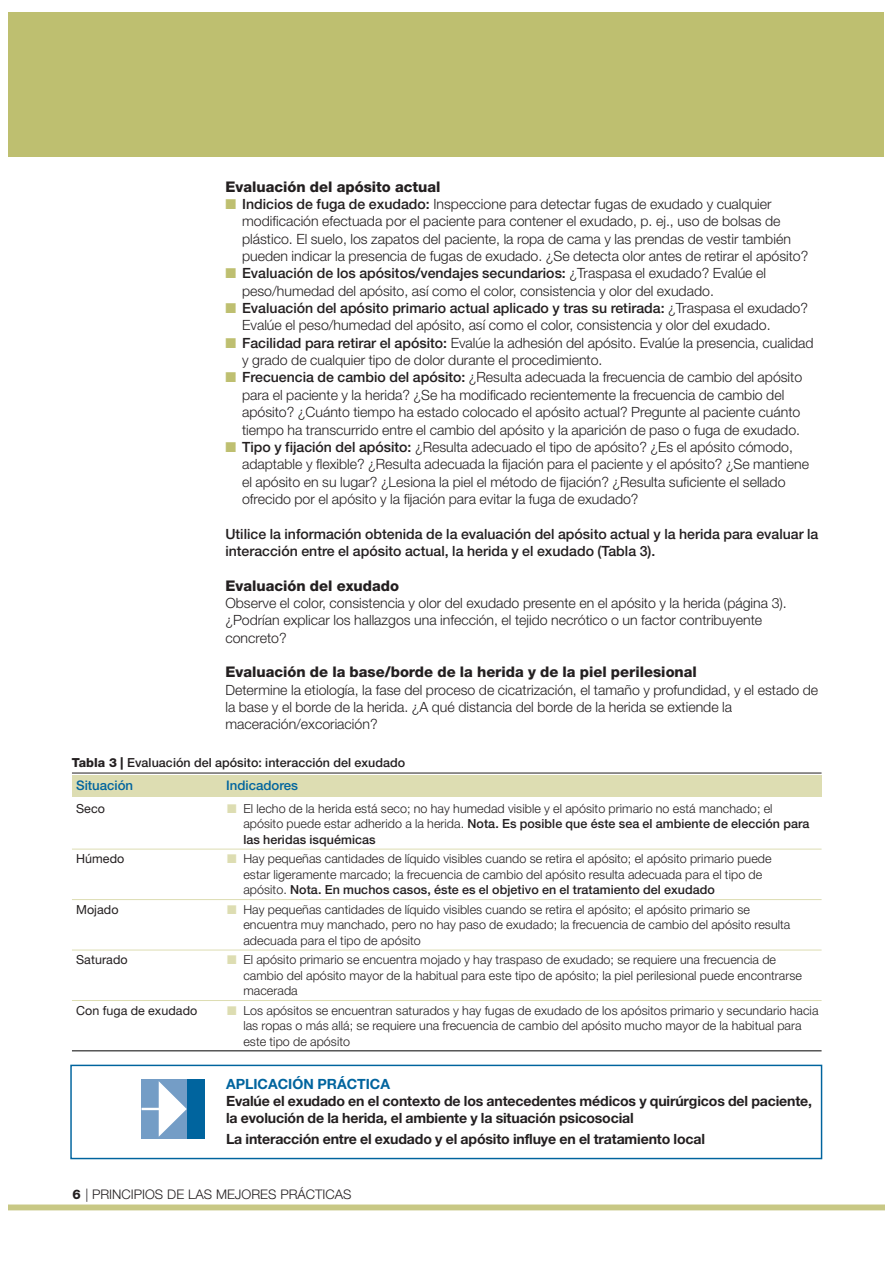
<style>
.page{position:relative;width:893px;height:1263px;background:#fff}
.page>*{position:absolute;margin:0;border:0;box-sizing:border-box;transform-origin:0 0}
.t1{font:800 14.7px "Helvetica Neue";color:#231f20}
.t2{font:300 14.1px/17.4px "Helvetica Neue";color:#231f20}
.t3{font:700 14.1px/17px "Helvetica Neue";letter-spacing:-.01em;color:#231f20}
.t4{font:500 14.1px/17.4px "Helvetica Neue";color:#231f20}
.t5{font:700 14.1px "Helvetica Neue";color:#00649e}
.t6{font:300 13.2px "Helvetica Neue";color:#231f20}
.t7{font:500 13.2px "Helvetica Neue";color:#00649e}
.t8{font:300 12.45px/15.5px "Helvetica Neue";letter-spacing:.005em;color:#231f20}
.t9{font:500 12.45px "Helvetica Neue";letter-spacing:.005em;color:#231f20}
.t10{font:12.45px "Helvetica Neue";letter-spacing:.005em;color:#231f20}
.s1{color:#bebf70}
.s2{font-weight:500}
.s3{font-weight:800}
.s4{color:#ddddb2}
</style>
<div class="page">
<div style="left:9px;top:1205px;width:875px;height:5px;background:#c8c885"></div>
<div style="left:9px;top:13px;width:875px;height:144px;background:#bebf70"></div>
<hr style="left:72px;top:773px;width:749px;height:1px;background:#231f20">
<hr style="left:72px;top:849px;width:749px;height:1px;background:#ddddb2">
<hr style="left:72px;top:899px;width:749px;height:1px;background:#ddddb2">
<hr style="left:72px;top:950px;width:749px;height:1px;background:#ddddb2">
<hr style="left:72px;top:1000px;width:749px;height:1px;background:#ddddb2">
<hr style="left:72px;top:1051px;width:749px;height:1px;background:#000">
<div style="left:72px;top:775px;width:749px;height:22px;background:#ddddb2"></div>
<div style="left:70px;top:1065px;width:752px;height:94px;border:1px solid #00649e"></div>
<div style="left:141px;top:1079px;width:63px;height:60px;background:#749dc6"></div>
<svg style="left:159px;top:1081px;width:28px;height:56px"></svg>
<div style="left:187px;top:1079px;width:17px;height:60px;background:#00649e"></div>
<hr style="left:141px;top:1108px;width:42px;height:2px;background:#fff">
<p class="t1" style="left:225px;top:181px;width:217px">Evaluación del apósito actual</p>
<p class="t2" style="left:242px;top:197px;width:567px;text-indent:-17px"><span class="s1">■</span> <span class="s2">Indicios de fuga de exudado:</span> Inspeccione para detectar fugas de exudado y cualquier modificación efectuada por el paciente para contener el exudado, p. ej., uso de bolsas de plástico. El suelo, los zapatos del paciente, la ropa de cama y las prendas de vestir también pueden indicar la presencia de fugas de exudado. ¿Se detecta olor antes de retirar el apósito?</p>
<p class="t2" style="left:242px;top:266px;width:525px;text-indent:-17px"><span class="s1">■</span> <span class="s2">Evaluación de los apósitos/vendajes secundarios:</span> ¿Traspasa el exudado? Evalúe el peso/humedad del apósito, así como el color, consistencia y olor del exudado.</p>
<p class="t2" style="left:242px;top:301px;width:567px;text-indent:-17px"><span class="s1">■</span> <span class="s2">Evaluación del apósito primario actual aplicado y tras su retirada:</span> ¿Traspasa el exudado?<br>Evalúe el peso/humedad del apósito, así como el color, consistencia y olor del exudado.</p>
<p class="t2" style="left:242px;top:335px;width:573px;text-indent:-17px"><span class="s1">■</span> <span class="s2">Facilidad para retirar el apósito:</span> Evalúe la adhesión del apósito. Evalúe la presencia, cualidad y grado de cualquier tipo de dolor durante el procedimiento.</p>
<p class="t2" style="left:242px;top:370px;width:561px;text-indent:-17px"><span class="s1">■</span> <span class="s2">Frecuencia de cambio del apósito:</span> ¿Resulta adecuada la frecuencia de cambio del apósito para el paciente y la herida? ¿Se ha modificado recientemente la frecuencia de cambio del apósito? ¿Cuánto tiempo ha estado colocado el apósito actual? Pregunte al paciente cuánto tiempo ha transcurrido entre el cambio del apósito y la aparición de paso o fuga de exudado.</p>
<p class="t2" style="left:242px;top:439px;width:568px;text-indent:-17px"><span class="s1">■</span> <span class="s2">Tipo y fijación del apósito:</span> ¿Resulta adecuado el tipo de apósito? ¿Es el apósito cómodo, adaptable y flexible? ¿Resulta adecuada la fijación para el paciente y el apósito? ¿Se mantiene el apósito en su lugar? ¿Lesiona la piel el método de fijación? ¿Resulta suficiente el sellado ofrecido por el apósito y la fijación para evitar la fuga de exudado?</p>
<p class="t4" style="left:225px;top:526px;width:594px">Utilice la información obtenida de la evaluación del apósito actual y la herida para evaluar la interacción entre el apósito actual, la herida y el exudado (Tabla 3).</p>
<p class="t1" style="left:225px;top:580px;width:175px">Evaluación del exudado</p>
<p class="t2" style="left:225px;top:596px;width:563px">Observe el color, consistencia y olor del exudado presente en el apósito y la herida (página 3). ¿Podrían explicar los hallazgos una infección, el tejido necrótico o un factor contribuyente concreto?</p>
<p class="t1" style="left:225px;top:667px;width:473px">Evaluación de la base/borde de la herida y de la piel perilesional</p>
<p class="t2" style="left:225px;top:682px;width:594px">Determine la etiología, la fase del proceso de cicatrización, el tamaño y profundidad, y el estado de la base y el borde de la herida. ¿A qué distancia del borde de la herida se extiende la maceración/excoriación?</p>
<p class="t9" style="left:72px;top:758px;width:335px"><span class="s3">Tabla 3 |</span> Evaluación del apósito: interacción del exudado</p>
<p class="t10" style="left:76px;top:804px;width:30px">Seco</p>
<p class="t8" style="left:243px;top:802px;width:567px;text-indent:-16px"><span class="s4">■</span> El lecho de la herida está seco; no hay humedad visible y el apósito primario no está manchado; el apósito puede estar adherido a la herida. <span class="s2">Nota. Es posible que éste sea el ambiente de elección para las heridas isquémicas</span></p>
<p class="t10" style="left:76px;top:854px;width:50px">Húmedo</p>
<p class="t8" style="left:243px;top:852px;width:529px;text-indent:-16px"><span class="s4">■</span> Hay pequeñas cantidades de líquido visibles cuando se retira el apósito; el apósito primario puede estar ligeramente marcado; la frecuencia de cambio del apósito resulta adecuada para el tipo de apósito. <span class="s2">Nota. En muchos casos, éste es el objetivo en el tratamiento del exudado</span></p>
<p class="t10" style="left:76px;top:905px;width:44px">Mojado</p>
<p class="t8" style="left:243px;top:903px;width:548px;text-indent:-16px"><span class="s4">■</span> Hay pequeñas cantidades de líquido visibles cuando se retira el apósito; el apósito primario se encuentra muy manchado, pero no hay paso de exudado; la frecuencia de cambio del apósito resulta adecuada para el tipo de apósito</p>
<p class="t10" style="left:76px;top:955px;width:53px">Saturado</p>
<p class="t8" style="left:243px;top:953px;width:560px;text-indent:-16px"><span class="s4">■</span> El apósito primario se encuentra mojado y hay traspaso de exudado; se requiere una frecuencia de cambio del apósito mayor de la habitual para este tipo de apósito; la piel perilesional puede encontrarse macerada</p>
<p class="t10" style="left:76px;top:1006px;width:123px">Con fuga de exudado</p>
<p class="t8" style="left:243px;top:1004px;width:576px;text-indent:-16px"><span class="s4">■</span> Los apósitos se encuentran saturados y hay fugas de exudado de los apósitos primario y secundario hacia las ropas o más allá; se requiere una frecuencia de cambio del apósito mucho mayor de la habitual para este tipo de apósito</p>
<p class="t7" style="left:76px;top:780px;width:59px">Situación</p>
<p class="t7" style="left:226px;top:780px;width:73px">Indicadores</p>
<p class="t5" style="left:226px;top:1079px;width:165px">APLICACIÓN PRÁCTICA</p>
<p class="t3" style="left:226px;top:1094px;width:587px">Evalúe el exudado en el contexto de los antecedentes médicos y quirúrgicos del paciente, la evolución de la herida, el ambiente y la situación psicosocial</p>
<p class="t3" style="left:226px;top:1132px;width:480px">La interacción entre el exudado y el apósito influye en el tratamiento local</p>
<p class="t6" style="left:73px;top:1190px;width:280px"><span class="s3">6</span> | PRINCIPIOS DE LAS MEJORES PRÁCTICAS</p>
</div>
